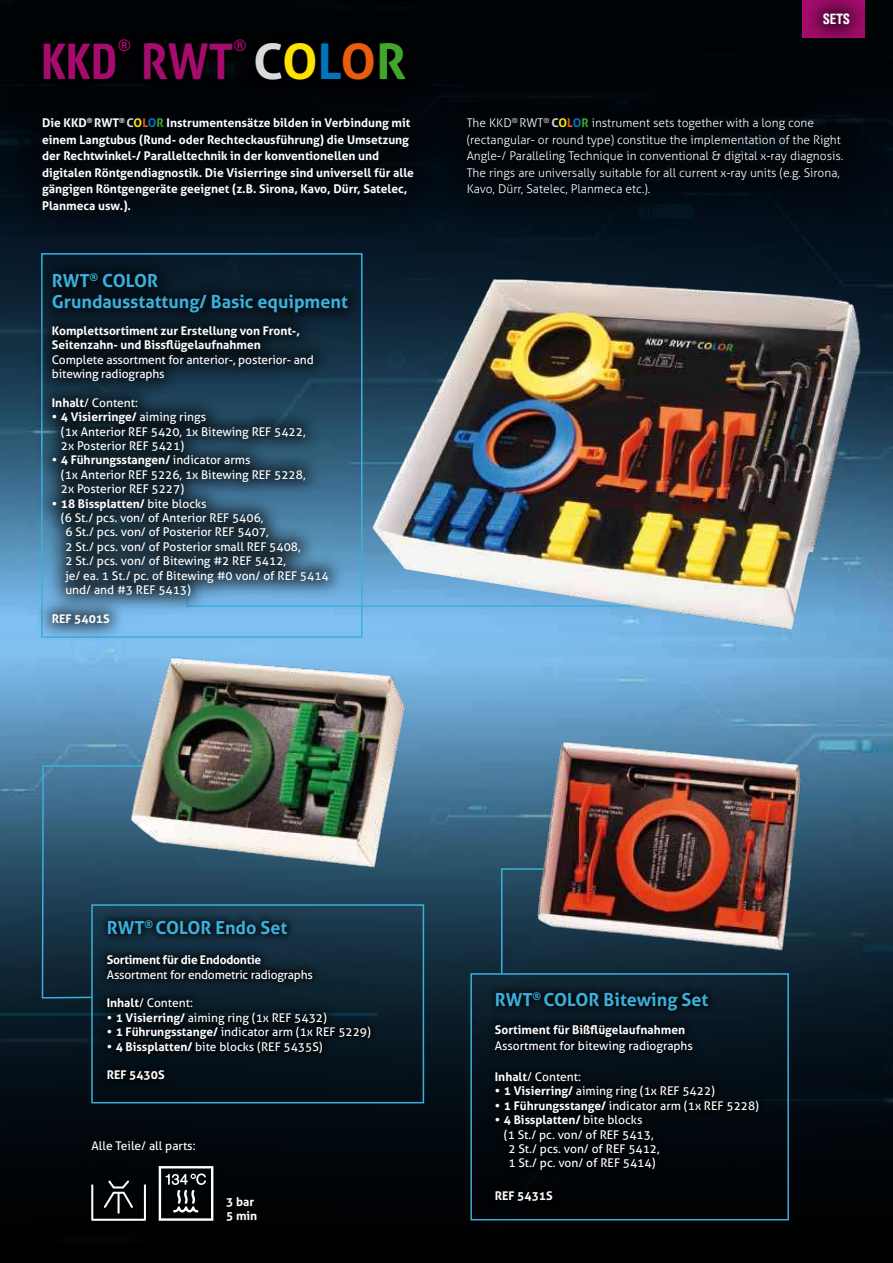
<style>
.page{position:relative;width:893px;height:1263px;background:#fff}
.page>*{position:absolute;margin:0;border:0;box-sizing:border-box;transform-origin:0 0}
.t1{font:700 49.2px "Aller";color:#a50c6d;scale:.9 1}
.t2{font:700 condensed 49.2px "Univers";color:#a50c6d;scale:.9 1}
.t3{font:700 18px/21.6px "Aller";color:#3bb0dc}
.t4{font:700 condensed 15.9px "Univers";color:#a50c6d}
.t5{font:700 condensed 14.4px "Univers";color:#fff;scale:.9 1}
.t6{font:12px/14.4px "Aller";color:#fff}
.t7{font:700 12px/16.5px "Aller";color:#fff}
.t8{font:300 12px/16.5px "Aller";color:#fff}
.t9{font:12px "Aller";letter-spacing:-.02em;color:#fff}
.t10{font:700 12px "Aller";letter-spacing:-.02em;color:#fff}
.s1{color:#d9dadb}
.s2{color:#ffe300}
.s3{color:#0075bc}
.s4{color:#e95d0f}
.s5{color:#41a62b}
.s6{font-weight:700;color:#d9dadb}
.s7{font-weight:700;color:#ffe300}
.s8{font-weight:700;color:#e95d0f}
.s9{font-weight:700;color:#0075bc}
.s10{font-weight:700;color:#41a62b}
.s11{font-weight:700}
.s12{font-weight:400}
</style>
<div class="page">
<img style="left:130px;top:0;width:763px;height:1263px">
<img style="left:0;top:0;width:130px;height:1263px">
<div style="left:801px;top:0;width:70px;height:47px;background:#000;opacity:.75"></div>
<div style="left:470px;top:973px;width:319px;height:247px;border:2px solid #3bb0dc"></div>
<div style="left:91px;top:904px;width:333px;height:199px;border:2px solid #3bb0dc"></div>
<svg style="left:41px;top:764px;width:150px;height:235px;background:#284f68"></svg>
<img style="left:124px;top:650px;width:316px;height:223px">
<svg style="left:500px;top:867px;width:149px;height:108px;background:#193d50"></svg>
<img style="left:528px;top:732px;width:281px;height:223px">
<svg style="left:346px;top:566px;width:347px;height:42px"></svg>
<img style="left:465px;top:277px;width:189px;height:55px">
<div style="left:35px;top:255px;width:330px;height:76px;background:#000;opacity:.75"></div>
<div style="left:34px;top:308px;width:312px;height:334px;background:#000;opacity:.75"></div>
<div style="left:99px;top:911px;width:198px;height:32px;background:#000;opacity:.75"></div>
<div style="left:98px;top:947px;width:281px;height:142px;background:#000;opacity:.75"></div>
<div style="left:487px;top:984px;width:230px;height:35px;background:#000;opacity:.75"></div>
<div style="left:487px;top:1016px;width:280px;height:194px;background:#000;opacity:.75"></div>
<div style="left:21px;top:18px;width:406px;height:84px;background:#000"></div>
<div style="left:0;top:73px;width:458px;height:183px;background:#000;opacity:.5"></div>
<div style="left:422px;top:73px;width:464px;height:167px;background:#000;opacity:.5"></div>
<svg style="left:159px;top:1166px;width:54px;height:55px"></svg>
<svg style="left:91px;top:1180px;width:55px;height:41px;background:#313334"></svg>
<h1 class="t2" style="left:41px;top:33px;width:86px">KKD</h1>
<h3 class="t4" style="left:118px;top:37px;width:15px">®</h3>
<h1 class="t1" style="left:141px;top:40px;width:297px">RWT <span class="s1">C</span><span class="s2">O</span><span class="s3">L</span><span class="s4">O</span><span class="s5">R</span></h1>
<h3 class="t4" style="left:234px;top:37px;width:15px">®</h3>
<p class="t5" style="left:823px;top:11px;width:32px">SETS</p>
<p class="t7" style="left:42px;top:116px;width:373px">Die KKD<sup>®</sup> RWT<sup>®</sup> <span class="s1">C</span><span class="s2">O</span><span class="s4">L</span><span class="s3">O</span><span class="s5">R</span> Instrumentensätze bilden in Verbindung mit einem Langtubus (Rund- oder Rechteckausführung) die Umsetzung der Rechtwinkel-/ Paralleltechnik in der konventionellen und digitalen Röntgendiagnostik. Die Visierringe sind universell für alle gängigen Röntgengeräte geeignet (z.B. Sirona, Kavo, Dürr, Satelec, Planmeca usw.).</p>
<p class="t8" style="left:467px;top:116px;width:378px">The KKD<sup>®</sup> RWT<sup>®</sup> <span class="s6">C</span><span class="s7">O</span><span class="s8">L</span><span class="s9">O</span><span class="s10">R</span> instrument sets together with a long cone (rectangular- or round type) constitue the implementation of the Right Angle-/ Paralleling Technique in conventional &amp; digital x-ray diagnosis.<br>The rings are universally suitable for all current x-ray units (e.g. Sirona, Kavo, Dürr, Satelec, Planmeca etc.).</p>
<h2 class="t3" style="left:52px;top:271px;width:298px">RWT<sup>®</sup> COLOR<br>Grundausstattung/ Basic equipment</h2>
<p class="t7" style="left:52px;top:324px;width:250px;line-height:14.4px">Komplettsortiment zur Erstellung von Front-,<br>Seitenzahn- und Biss昀氀ügelaufnahmen</p>
<p class="t6" style="left:52px;top:352px;width:263px">Complete assortment for anterior-, posterior- and bitewing radiographs</p>
<p class="t6" style="left:52px;top:395px;width:88px"><span class="s11">Inhalt</span>/ Content:</p>
<p class="t6" style="left:61px;top:411px;width:246px;text-indent:-9px"><span class="s11">• 4 Visierringe/</span> aiming rings<br>(1x Anterior REF 5420, 1x Bitewing REF 5422,<br>2x Posterior REF 5421)</p>
<p class="t6" style="left:61px;top:453px;width:246px;text-indent:-9px"><span class="s11">• 4 Führungsstangen/</span> indicator arms<br>(1x Anterior REF 5226, 1x Bitewing REF 5228,<br>2x Posterior REF 5227)</p>
<p class="t7" style="left:52px;top:495px;width:156px">• 18 Bissplatten/ <span class="s12">bite blocks</span></p>
<p class="t6" style="left:61px;top:510px;width:204px">(6 St./ pcs. von/ of Anterior REF 5406,</p>
<p class="t6" style="left:65px;top:525px;width:205px">6 St./ pcs. von/ of Posterior REF 5407,</p>
<p class="t6" style="left:65px;top:539px;width:237px">2 St./ pcs. von/ of Posterior small REF 5408,</p>
<p class="t6" style="left:65px;top:554px;width:222px">2 St./ pcs. von/ of Bitewing #2 REF 5412,</p>
<p class="t6" style="left:65px;top:568px;width:265px">je/ ea. 1 St./ pc. of Bitewing #0 von/ of REF 5414</p>
<p class="t6" style="left:65px;top:582px;width:127px">und/ and #3 REF 5413)</p>
<p class="t7" style="left:52px;top:611px;width:59px">REF 5401S</p>
<h2 class="t3" style="left:107px;top:918px;width:182px">RWT<sup>®</sup> COLOR Endo Set</h2>
<p class="t10" style="left:107px;top:955px;width:156px">Sortiment für die Endodontie</p>
<p class="t9" style="left:107px;top:967px;width:208px">Assortment for endometric radiographs</p>
<p class="t6" style="left:107px;top:996px;width:88px"><span class="s11">Inhalt</span>/ Content:</p>
<p class="t6" style="left:107px;top:1010px;width:222px"><span class="s11">• 1 Visierring/</span> aiming ring (1x REF 5432)</p>
<p class="t6" style="left:107px;top:1025px;width:266px"><span class="s11">• 1 Führungsstange/</span> indicator arm (1x REF 5229)</p>
<p class="t6" style="left:107px;top:1039px;width:217px"><span class="s11">• 4 Bissplatten/</span> bite blocks (REF 5435S)</p>
<p class="t7" style="left:107px;top:1068px;width:59px">REF 5430S</p>
<p class="t6" style="left:92px;top:1138px;width:106px">Alle Teile/ all parts:</p>
<p class="t7" style="left:226px;top:1195px;width:33px;line-height:14.4px">3 bar<br>5 min</p>
<h2 class="t3" style="left:495px;top:990px;width:215px">RWT<sup>®</sup> COLOR Bitewing Set</h2>
<p class="t7" style="left:495px;top:1021px;width:192px">Sortiment für Biß昀氀ügelaufnahmen</p>
<p class="t6" style="left:495px;top:1038px;width:200px">Assortment for bitewing radiographs</p>
<p class="t6" style="left:495px;top:1069px;width:88px"><span class="s11">Inhalt</span>/ Content:</p>
<p class="t6" style="left:495px;top:1084px;width:222px"><span class="s11">• 1 Visierring/</span> aiming ring (1x REF 5422)</p>
<p class="t6" style="left:495px;top:1098px;width:266px"><span class="s11">• 1 Führungsstange/</span> indicator arm (1x REF 5228)</p>
<p class="t7" style="left:495px;top:1111px;width:149px">• 4 Bissplatten/ <span class="s12">bite blocks</span></p>
<p class="t6" style="left:504px;top:1127px;width:151px">(1 St./ pc. von/ of REF 5413,</p>
<p class="t6" style="left:508px;top:1141px;width:153px">2 St./ pcs. von/ of REF 5412,</p>
<p class="t6" style="left:508px;top:1156px;width:149px">1 St./ pc. von/ of REF 5414)</p>
<p class="t7" style="left:495px;top:1189px;width:59px">REF 5431S</p>
</div>
